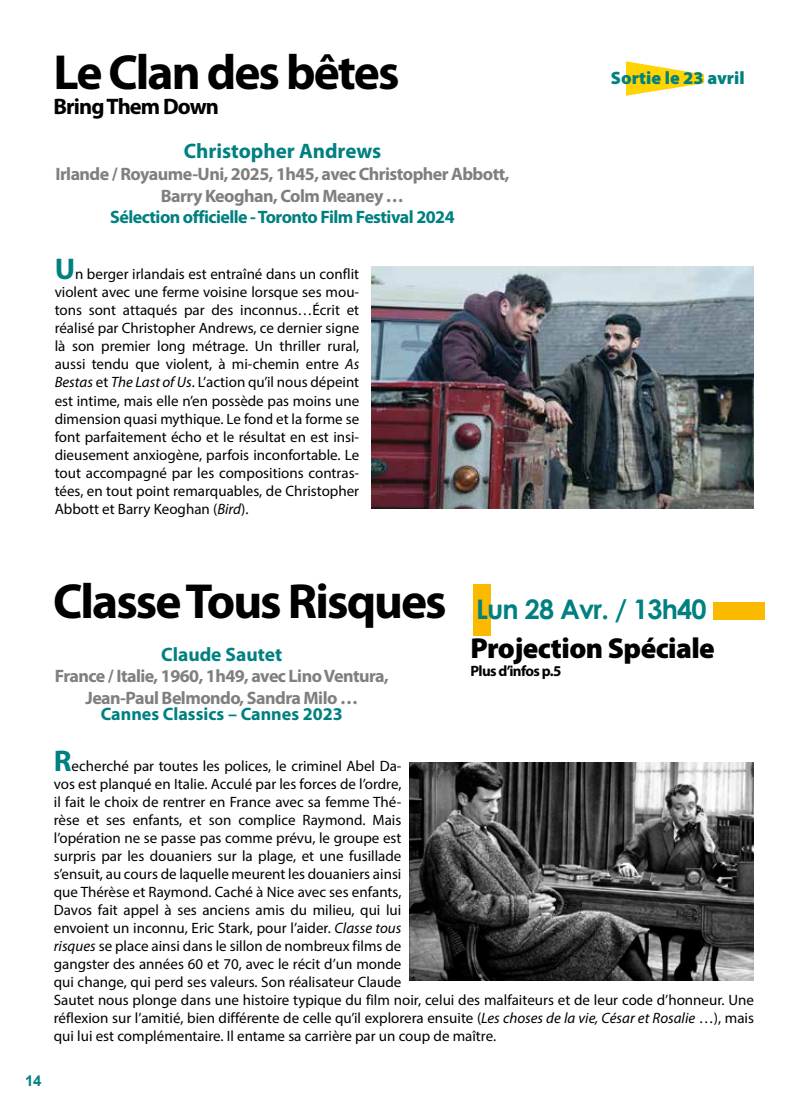
<style>
.page{position:relative;width:808px;height:1106px;background:#fff}
.page>*{position:absolute;margin:0;border:0;box-sizing:border-box;transform-origin:0 0}
.t1{font:700 49.5px "Myriad Pro";letter-spacing:-.04em;color:#000}
.t2{font:900 28.95px "Myriad Pro";letter-spacing:-.02em;color:#000}
.t3{font:700 27px "Century Gothic";letter-spacing:-.03em;color:#008081}
.t4{font:700 22.5px "Myriad Pro";letter-spacing:-.04em;color:#000}
.t5{font:700 21px "Myriad Pro";color:#008081}
.t6{font:700 19.5px "Myriad Pro";color:#008081}
.t7{font:700 18px/21.6px "Myriad Pro";letter-spacing:-.03em;color:#7f7f7f;text-align:center}
.t8{font:700 18px "Myriad Pro";letter-spacing:-.03em;color:#008080}
.t9{font:700 18px "Myriad Pro";color:#008080}
.t10{font:900 18px "Myriad Pro";color:#008081}
.t11{font:15px/18px "Myriad Pro";color:#000}
.t12{font:700 15px "Myriad Pro";letter-spacing:-.04em;color:#000}
.t13{font:700 15px "Arial";color:#008081}
.s1{font-weight:700;font-size:30px;color:#008081}
.s2{font-style:italic}
</style>
<div class="page">
<img style="left:410px;top:762px;width:344px;height:218px">
<svg style="left:626px;top:61px;width:78px;height:35px"></svg>
<img style="left:372px;top:267px;width:381px;height:242px">
<svg style="left:473px;top:584px;width:17px;height:51px"></svg>
<svg style="left:714px;top:603px;width:51px;height:17px"></svg>
<h1 class="t1" style="left:54px;top:40px;width:347px">Le Clan des bêtes</h1>
<h3 class="t4" style="left:54px;top:92px;width:167px">Bring Them Down</h3>
<h3 class="t5" style="left:184px;top:138px;width:199px">Christopher Andrews</h3>
<p class="t7" style="left:55px;top:162px;width:456px">Irlande / Royaume-Uni, 2025, 1h45, avec Christopher Abbott,<br>Barry Keoghan, Colm Meaney …</p>
<p class="t8" style="left:110px;top:205px;width:346px">Sélection officielle - Toronto Film Festival 2024</p>
<p class="t11" style="left:55px;top:265px;width:306px;text-align:justify"><span class="s1">U</span>n berger irlandais est entraîné dans un conflit violent avec une ferme voisine lorsque ses mou&shy;tons sont attaqués par des inconnus…Écrit et réalisé par Christopher Andrews, ce dernier signe là son premier long métrage. Un thriller rural, aussi tendu que violent, à mi-chemin entre <span class="s2">As Bestas</span> et <span class="s2">The Last of Us</span>. L’action qu’il nous dépeint est intime, mais elle n’en possède pas moins une dimension quasi mythique. Le fond et la forme se font parfaitement écho et le résultat en est insi&shy;dieusement anxiogène, parfois inconfortable. Le tout accompagné par les compositions contras&shy;tées, en tout point remarquables, de Christopher Abbott et Barry Keoghan (<span class="s2">Bird</span>).</p>
<p class="t10" style="left:611px;top:68px;width:135px">Sortie le 23 avril</p>
<p class="t13" style="left:25px;top:1071px;width:18px">14</p>
<h1 class="t1" style="left:53px;top:568px;width:395px">Classe Tous Risques</h1>
<h3 class="t6" style="left:161px;top:641px;width:123px">Claude Sautet</h3>
<p class="t7" style="left:55px;top:664px;width:335px">France / Italie, 1960, 1h49, avec Lino Ventura,<br>Jean-Paul Belmondo, Sandra Milo …</p>
<p class="t9" style="left:101px;top:702px;width:243px">Cannes Classics – Cannes 2023</p>
<h3 class="t3" style="left:476px;top:591px;width:232px">Lun 28 Avr. / 13h40</h3>
<h2 class="t2" style="left:470px;top:632px;width:246px">Projection Spéciale</h2>
<p class="t12" style="left:470px;top:661px;width:92px">Plus d’infos p.5</p>
<p class="t11" style="left:54px;top:756px;width:702px"><span class="s1">R</span>echerché par toutes les polices, le criminel Abel Da-<br>vos est planqué en Italie. Acculé par les forces de l’ordre,<br>il fait le choix de rentrer en France avec sa femme Thé-<br>rèse et ses enfants, et son complice Raymond. Mais<br>l’opération ne se passe pas comme prévu, le groupe est<br>surpris par les douaniers sur la plage, et une fusillade<br>s’ensuit, au cours de laquelle meurent les douaniers ainsi<br>que Thérèse et Raymond. Caché à Nice avec ses enfants,<br>Davos fait appel à ses anciens amis du milieu, qui lui<br>envoient un inconnu, Eric Stark, pour l’aider. <span class="s2">Classe tous<br>risques</span> se place ainsi dans le sillon de nombreux films de<br>gangster des années 60 et 70, avec le récit d’un monde<br>qui change, qui perd ses valeurs. Son réalisateur Claude<br>Sautet nous plonge dans une histoire typique du film noir, celui des malfaiteurs et de leur code d’honneur. Une réflexion sur l’amitié, bien différente de celle qu’il explorera ensuite (<span class="s2">Les choses de la vie, César et Rosalie</span> …), mais qui lui est complémentaire. Il entame sa carrière par un coup de maître.</p>
</div>
